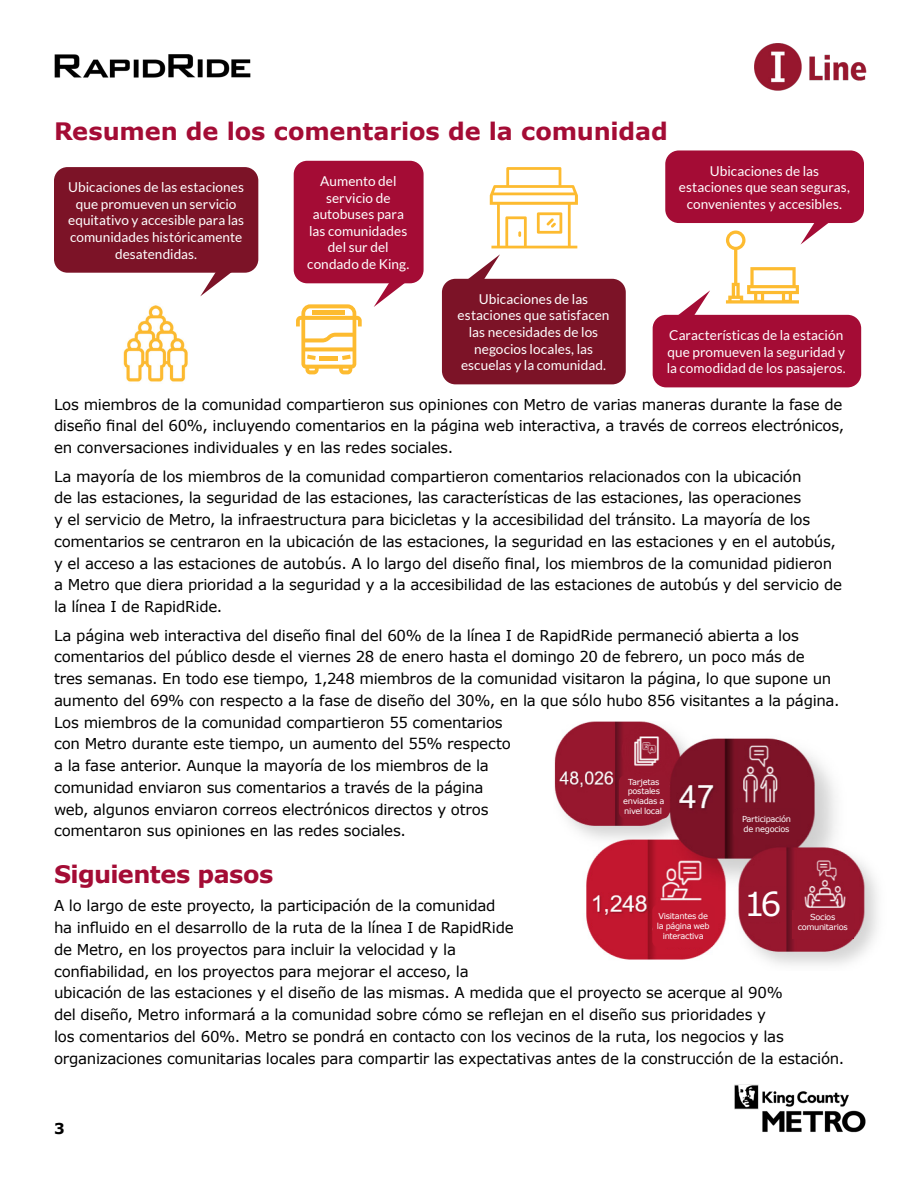
<style>
.page{position:relative;width:918px;height:1188px;background:#fff}
.page>*{position:absolute;margin:0;border:0;box-sizing:border-box;transform-origin:0 0}
.t1{font:33px "Verdana";color:#fff}
.t2{font:700 24px "Verdana";letter-spacing:-.01em;color:#a40c35}
.t3{font:15px/21.8px "Verdana";letter-spacing:-.015em;color:#000}
.t4{font:700 15px "Verdana";color:#000}
.t5{font:13.65px/16.6px "Lato";letter-spacing:.005em;color:#fff;text-align:center}
.t6{font:8.25px/9.8px "Verdana";letter-spacing:-.035em;color:#fff;text-align:center}
</style>
<div class="page">
<img style="left:755px;top:43px;width:112px;height:48px">
<img style="left:734px;top:1084px;width:132px;height:49px">
<img style="left:54px;top:54px;width:197px;height:24px">
<img style="left:123px;top:305px;width:65px;height:77px">
<div style="left:54px;top:167px;width:204px;height:106px;background:#7c1327;border-radius:14px"></div>
<svg style="left:490px;top:167px;width:88px;height:81px"></svg>
<div style="left:442px;top:279px;width:184px;height:105px;background:#7c1327;border-radius:14px"></div>
<div style="left:665px;top:150px;width:199px;height:73px;background:#a40c35;border-radius:14px"></div>
<div style="left:653px;top:315px;width:208px;height:72px;background:#a40c35;border-radius:14px"></div>
<svg style="left:296px;top:304px;width:66px;height:70px"></svg>
<hr style="left:319px;top:356px;width:19px;height:4px;background:#fdbb30">
<div style="left:294px;top:161px;width:130px;height:122px;background:#a40c35;border-radius:14px"></div>
<svg style="left:200px;top:272px;width:37px;height:24px"></svg>
<svg style="left:464px;top:254px;width:36px;height:25px"></svg>
<svg style="left:374px;top:283px;width:36px;height:24px"></svg>
<svg style="left:726px;top:223px;width:103px;height:81px"></svg>
<svg style="left:674px;top:290px;width:36px;height:25px"></svg>
<img style="left:554px;top:722px;width:324px;height:243px">
<div style="left:741px;top:887px;width:45px;height:34px;background:#96172e"></div>
<div style="left:792px;top:910px;width:62px;height:28px;background:#96172e"></div>
<div style="left:619px;top:775px;width:50px;height:44px;background:#96172e;border-radius:7px"></div>
<div style="left:733px;top:809px;width:67px;height:30px;background:#7c1327;border-radius:7px"></div>
<div style="left:652px;top:904px;width:63px;height:44px;background:#c2172f;border-radius:7px"></div>
<h2 class="t2" style="left:54px;top:116px;width:615px">Resumen de los comentarios de la comunidad</h2>
<p class="t5" style="left:68px;top:179px;width:178px">Ubicaciones de las estaciones que promueven un servicio equitativo y accesible para las comunidades históricamente desatendidas.</p>
<p class="t5" style="left:307px;top:173px;width:103px">Aumento del servicio de autobuses para las comunidades del sur del condado de King.</p>
<p class="t5" style="left:679px;top:162px;width:173px">Ubicaciones de las estaciones que sean seguras, convenientes y accesibles.</p>
<p class="t5" style="left:458px;top:290px;width:153px">Ubicaciones de las estaciones que satisfacen las necesidades de los negocios locales, las escuelas y la comunidad.</p>
<p class="t5" style="left:667px;top:327px;width:181px;text-align:left">Características de la estación que promueven la seguridad y la comodidad de los pasajeros.</p>
<p class="t3" style="left:54px;top:393px;width:792px">Los miembros de la comunidad compartieron sus opiniones con Metro de varias maneras durante la fase de diseño final del 60%, incluyendo comentarios en la página web interactiva, a través de correos electrónicos, en conversaciones individuales y en las redes sociales.</p>
<p class="t3" style="left:54px;top:465px;width:790px">La mayoría de los miembros de la comunidad compartieron comentarios relacionados con la ubicación<br>de las estaciones, la seguridad de las estaciones, las características de las estaciones, las operaciones<br>y el servicio de Metro, la infraestructura para bicicletas y la accesibilidad del tránsito. La mayoría de los comentarios se centraron en la ubicación de las estaciones, la seguridad en las estaciones y en el autobús, y el acceso a las estaciones de autobús. A lo largo del diseño final, los miembros de la comunidad pidieron a Metro que diera prioridad a la seguridad y a la accesibilidad de las estaciones de autobús y del servicio de la línea I de RapidRide.</p>
<p class="t3" style="left:54px;top:624px;width:787px">La página web interactiva del diseño final del 60% de la línea I de RapidRide permaneció abierta a los comentarios del público desde el viernes 28 de enero hasta el domingo 20 de febrero, un poco más de<br>tres semanas. En todo ese tiempo, 1,248 miembros de la comunidad visitaron la página, lo que supone un aumento del 69% con respecto a la fase de diseño del 30%, en la que sólo hubo 856 visitantes a la página.<br>Los miembros de la comunidad compartieron 55 comentarios<br>con Metro durante este tiempo, un aumento del 55% respecto<br>a la fase anterior. Aunque la mayoría de los miembros de la<br>comunidad enviaron sus comentarios a través de la página<br>web, algunos enviaron correos electrónicos directos y otros<br>comentaron sus opiniones en las redes sociales.</p>
<h2 class="t2" style="left:54px;top:858px;width:221px">Siguientes pasos</h2>
<p class="t3" style="left:54px;top:895px;width:792px">A lo largo de este proyecto, la participación de la comunidad<br>ha influido en el desarrollo de la ruta de la línea I de RapidRide<br>de Metro, en los proyectos para incluir la velocidad y la<br>confiabilidad, en los proyectos para mejorar el acceso, la<br>ubicación de las estaciones y el diseño de las mismas. A medida que el proyecto se acerque al 90%<br>del diseño, Metro informará a la comunidad sobre cómo se reflejan en el diseño sus prioridades y<br>los comentarios del 60%. Metro se pondrá en contacto con los vecinos de la ruta, los negocios y las organizaciones comunitarias locales para compartir las expectativas antes de la construcción de la estación.</p>
<p class="t6" style="left:623px;top:777px;width:43px">Tarjetas postales enviadas a nivel local</p>
<p class="t6" style="left:742px;top:815px;width:51px;text-align:left">Participación de negocios</p>
<h1 class="t1" style="left:744px;top:883px;width:39px">16</h1>
<p class="t6" style="left:657px;top:911px;width:54px">Visitantes de la página web interactiva</p>
<p class="t6" style="left:798px;top:912px;width:52px">Socios comunitarios</p>
<p class="t4" style="left:54px;top:1119px;width:12px">3</p>
</div>
